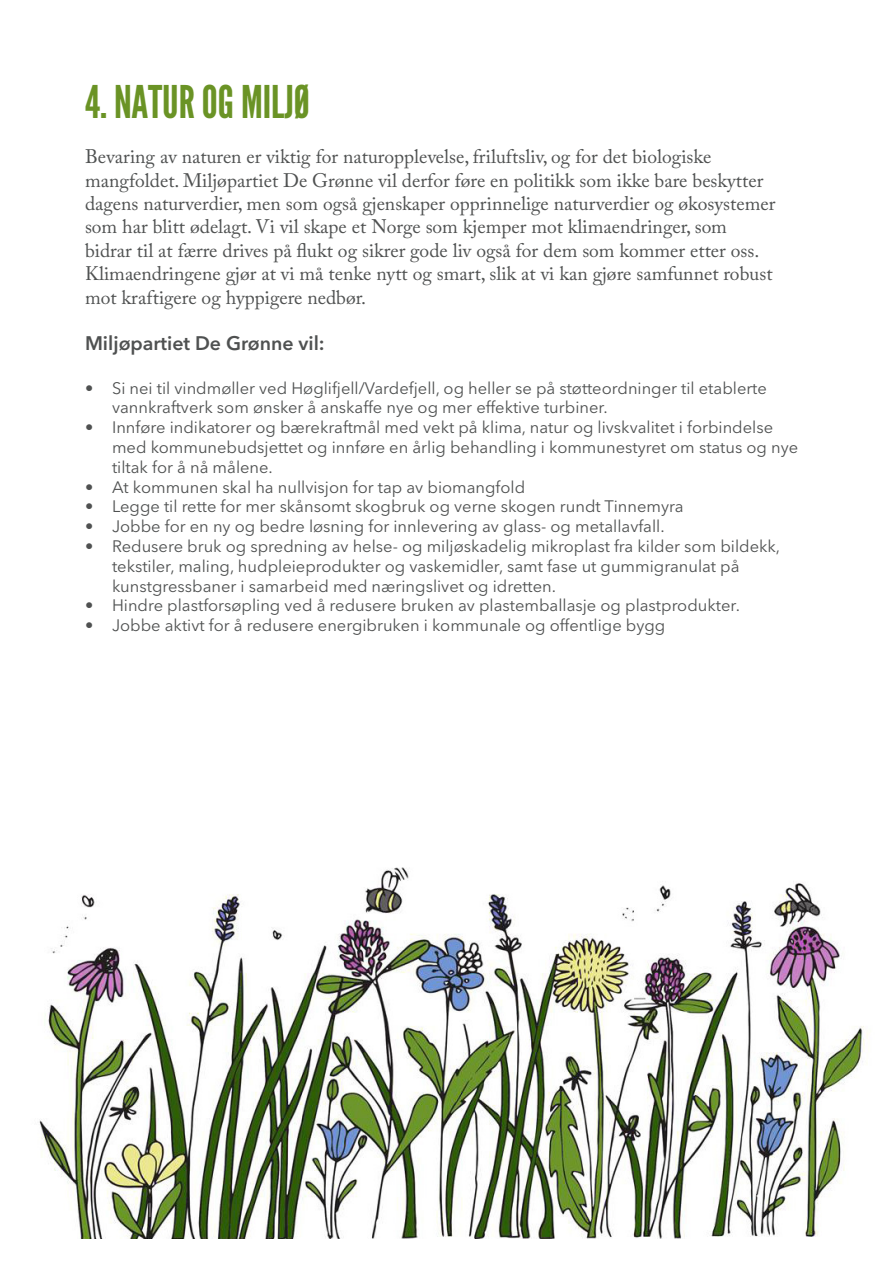
<style>
.page{position:relative;width:893px;height:1263px;background:#fff}
.page>*{position:absolute;margin:0;border:0;box-sizing:border-box;transform-origin:0 0}
.t1{font:45px "MDG Gothic";color:#6a9325}
.t2{font:19.5px/23.4px "Adobe Caslon Pro";color:#4f5151}
.t3{font:600 19.5px "Avenir Next LT Pro";color:#4f5151}
.t4{font:16.5px/19.8px "Avenir Next LT Pro";color:#4f5151}
</style>
<div class="page">
<img style="left:39px;top:867px;width:829px;height:371px">
<p class="t1" style="left:85px;top:75px;width:226px">4. NATUR OG MILJØ</p>
<p class="t2" style="left:85px;top:145px;width:692px">Bevaring av naturen er viktig for naturopplevelse, friluftsliv, og for det biologiske mangfoldet. Miljøpartiet De Grønne vil derfor føre en politikk som ikke bare beskytter dagens naturverdier, men som også gjenskaper opprinnelige naturverdier og økosystemer som har blitt ødelagt. Vi vil skape et Norge som kjemper mot klimaendringer, som bidrar til at færre drives på flukt og sikrer gode liv også for dem som kommer etter oss.<br>Klimaendringene gjør at vi må tenke nytt og smart, slik at vi kan gjøre samfunnet robust mot kraftigere og hyppigere nedbør.</p>
<p class="t3" style="left:85px;top:332px;width:241px">Miljøpartiet De Grønne vil:</p>
<p class="t4" style="left:112px;top:378px;width:656px;text-indent:-27px">• Si nei til vindmøller ved Høglifjell/Vardefjell, og heller se på støtteordninger til etablerte vannkraftverk som ønsker å anskaffe nye og mer effektive turbiner.</p>
<p class="t4" style="left:112px;top:417px;width:688px;text-indent:-27px">• Innføre indikatorer og bærekraftmål med vekt på klima, natur og livskvalitet i forbindelse med kommunebudsjettet og innføre en årlig behandling i kommunestyret om status og nye tiltak for å nå målene.</p>
<p class="t4" style="left:85px;top:477px;width:442px">• At kommunen skal ha nullvisjon for tap av biomangfold</p>
<p class="t4" style="left:85px;top:497px;width:600px">• Legge til rette for mer skånsomt skogbruk og verne skogen rundt Tinnemyra</p>
<p class="t4" style="left:85px;top:516px;width:581px">• Jobbe for en ny og bedre løsning for innlevering av glass- og metallavfall.</p>
<p class="t4" style="left:112px;top:536px;width:670px;text-indent:-27px">• Redusere bruk og spredning av helse- og miljøskadelig mikroplast fra kilder som bildekk, tekstiler, maling, hudpleieprodukter og vaskemidler, samt fase ut gummigranulat på kunstgressbaner i samarbeid med næringslivet og idretten.</p>
<p class="t4" style="left:85px;top:596px;width:656px">• Hindre plastforsøpling ved å redusere bruken av plastemballasje og plastprodukter.</p>
<p class="t4" style="left:85px;top:615px;width:582px">• Jobbe aktivt for å redusere energibruken i kommunale og offentlige bygg</p>
</div>
